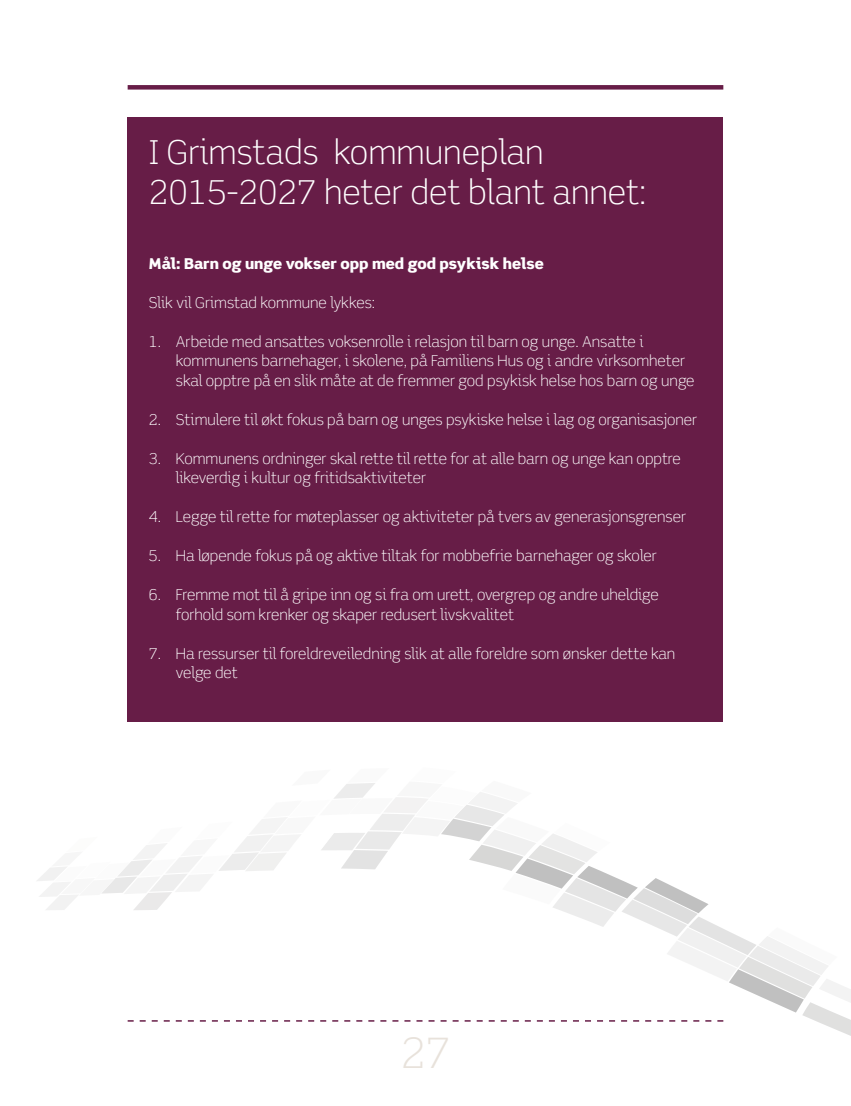
<style>
.page{position:relative;width:851px;height:1106px;background:#fff}
.page>*{position:absolute;margin:0;border:0;box-sizing:border-box;transform-origin:0 0}
.t1{font:300 42px "Scene Alt";color:#e8e2db}
.t2{font:300 33px/39.6px "Scene Alt";color:#fff}
.t3{font:300 15px/19.5px "Scene Alt";color:#fff}
.t4{font:900 15px "Scene Alt";color:#fff}
</style>
<div class="page">
<div style="left:128px;top:85px;width:595px;height:5px;background:#671d47"></div>
<svg style="left:37px;top:783px;width:813px;height:253px"></svg>
<div style="left:128px;top:117px;width:595px;height:604px;background:#671d47"></div>
<h2 class="t2" style="left:149px;top:133px;width:499px">I Grimstads kommuneplan<br>2015-2027 heter det blant annet:</h2>
<p class="t4" style="left:149px;top:253px;width:396px">Mål: Barn og unge vokser opp med god psykisk helse</p>
<p class="t3" style="left:149px;top:292px;width:228px">Slik vil Grimstad kommune lykkes:</p>
<p class="t3" style="left:176px;top:331px;width:520px;text-indent:-27px">1. Arbeide med ansattes voksenrolle i relasjon til barn og unge. Ansatte i kommunens barnehager, i skolene, på Familiens Hus og i andre virksomheter skal opptre på en slik måte at de fremmer god psykisk helse hos barn og unge</p>
<p class="t3" style="left:149px;top:409px;width:550px">2. Stimulere til økt fokus på barn og unges psykiske helse i lag og organisasjoner</p>
<p class="t3" style="left:176px;top:448px;width:506px;text-indent:-27px">3. Kommunens ordninger skal rette til rette for at alle barn og unge kan opptre likeverdig i kultur og fritidsaktiviteter</p>
<p class="t3" style="left:149px;top:507px;width:538px">4. Legge til rette for møteplasser og aktiviteter på tvers av generasjonsgrenser</p>
<p class="t3" style="left:149px;top:546px;width:509px">5. Ha løpende fokus på og aktive tiltak for mobbefrie barnehager og skoler</p>
<p class="t3" style="left:176px;top:585px;width:484px;text-indent:-27px">6. Fremme mot til å gripe inn og si fra om urett, overgrep og andre uheldige forhold som krenker og skaper redusert livskvalitet</p>
<p class="t3" style="left:176px;top:643px;width:501px;text-indent:-27px">7. Ha ressurser til foreldreveiledning slik at alle foreldre som ønsker dette kan velge det</p>
<h1 class="t1" style="left:400px;top:1028px;width:51px">27</h1>
</div>
